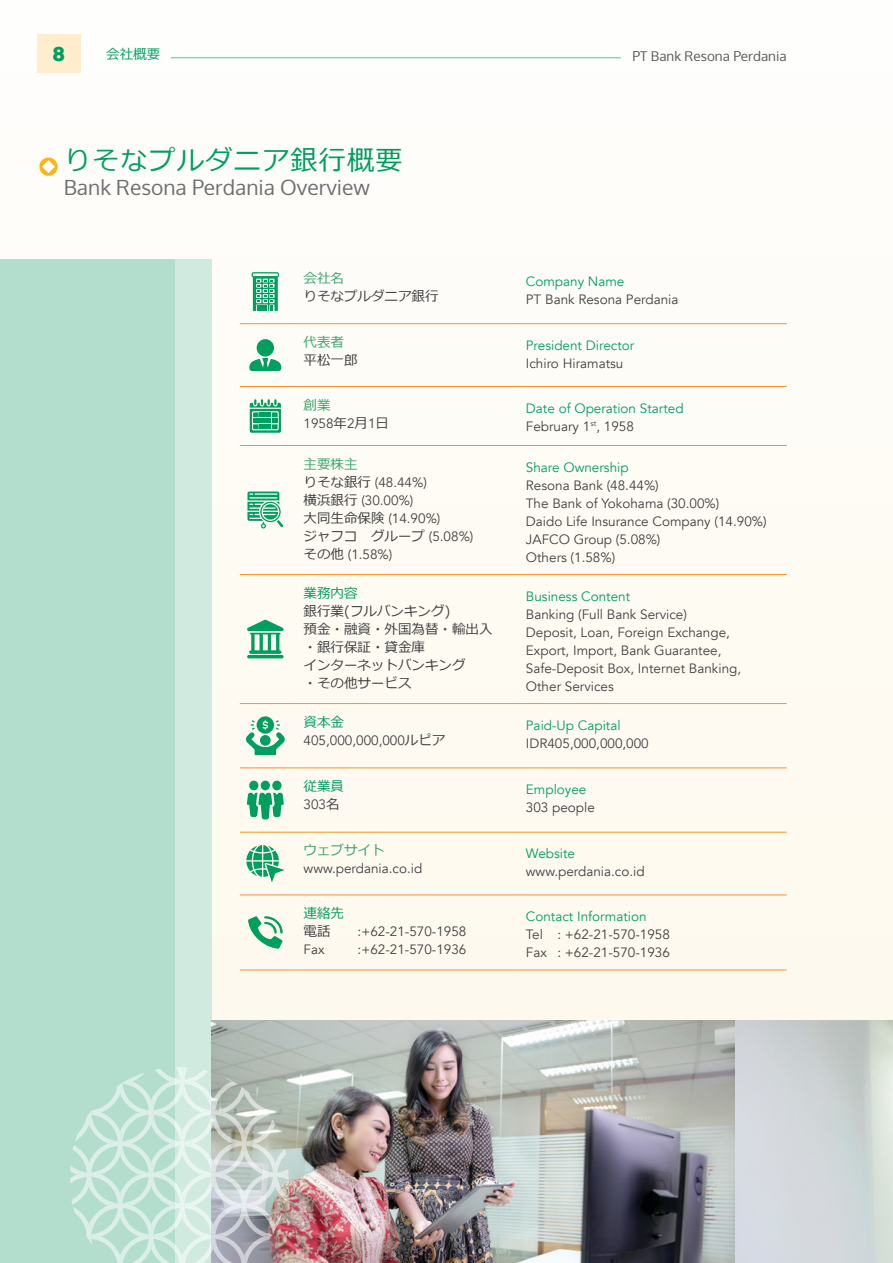
<style>
.page{position:relative;width:893px;height:1263px;background:#fefcf5}
.page>*{position:absolute;margin:0;border:0;box-sizing:border-box;transform-origin:0 0}
.t1{font:27px "Meiryo";letter-spacing:.05em;color:#009e5f}
.Header_Eng{font:21px "Oxygen";color:#6d6f71}
.t2{font:21px "Mont Heavy DEMO";color:#009e5f}
.Resona_-_Bahasa_Indo{font:13.5px "Avenir";color:#414142}
.Resona_-_Bahasa_Indo-2{font:13.5px "Avenir";color:#009e5f}
.t3{font:13.5px "Meiryo";color:#414142}
.t4{font:13.5px "Oxygen";color:#58595b}
.t5{font:13.5px "Meiryo";color:#3ba66c}
.t6{font:13.5px "Meiryo";color:#009e5f}
.s1{font-family:"Meiryo"}
.s2{font-family:"Avenir"}
</style>
<div class="page">
<div style="left:37px;top:34px;width:44px;height:39px;background:#ffedce"></div>
<hr style="left:171px;top:57px;width:450px;height:1px;background:#55c1af">
<svg style="left:39px;top:157px;width:19px;height:19px"></svg>
<hr style="left:240px;top:323px;width:51px;height:1px;background:#f7922a">
<hr style="left:291px;top:323px;width:222px;height:1px;background:#f7922a">
<hr style="left:513px;top:323px;width:274px;height:1px;background:#f7922a">
<hr style="left:240px;top:386px;width:51px;height:1px;background:#f7922a">
<hr style="left:291px;top:386px;width:222px;height:1px;background:#f7922a">
<hr style="left:513px;top:386px;width:274px;height:1px;background:#f7922a">
<hr style="left:240px;top:445px;width:51px;height:1px;background:#f7922a">
<hr style="left:291px;top:445px;width:222px;height:1px;background:#f7922a">
<hr style="left:513px;top:445px;width:274px;height:1px;background:#f7922a">
<hr style="left:240px;top:574px;width:51px;height:1px;background:#f7922a">
<hr style="left:291px;top:574px;width:222px;height:1px;background:#f7922a">
<hr style="left:513px;top:574px;width:274px;height:1px;background:#f7922a">
<hr style="left:240px;top:703px;width:51px;height:1px;background:#f7922a">
<hr style="left:291px;top:703px;width:222px;height:1px;background:#f7922a">
<hr style="left:513px;top:703px;width:274px;height:1px;background:#f7922a">
<hr style="left:240px;top:767px;width:51px;height:1px;background:#f7922a">
<hr style="left:291px;top:767px;width:222px;height:1px;background:#f7922a">
<hr style="left:513px;top:767px;width:274px;height:1px;background:#f7922a">
<hr style="left:240px;top:832px;width:51px;height:1px;background:#f7922a">
<hr style="left:291px;top:832px;width:222px;height:1px;background:#f7922a">
<hr style="left:513px;top:832px;width:274px;height:1px;background:#f7922a">
<hr style="left:240px;top:894px;width:51px;height:1px;background:#f7922a">
<hr style="left:291px;top:894px;width:222px;height:1px;background:#f7922a">
<hr style="left:513px;top:894px;width:274px;height:1px;background:#f7922a">
<hr style="left:240px;top:969px;width:51px;height:1px;background:#f7922a">
<hr style="left:291px;top:969px;width:222px;height:1px;background:#f7922a">
<hr style="left:513px;top:969px;width:274px;height:1px;background:#f7922a">
<svg style="left:252px;top:272px;width:27px;height:39px"></svg>
<div style="left:257px;top:339px;width:17px;height:18px;background:#009e5f;border-radius:50%"></div>
<svg style="left:249px;top:358px;width:32px;height:13px"></svg>
<svg style="left:250px;top:399px;width:31px;height:34px"></svg>
<svg style="left:247px;top:491px;width:36px;height:37px"></svg>
<hr style="left:247px;top:655px;width:37px;height:3px;background:#009f5f;border-radius:2px">
<svg style="left:247px;top:620px;width:37px;height:34px"></svg>
<svg style="left:246px;top:716px;width:39px;height:39px"></svg>
<div style="left:261px;top:781px;width:9px;height:9px;background:#009f5f;border-radius:50%"></div>
<div style="left:272px;top:781px;width:9px;height:9px;background:#009f5f;border-radius:50%"></div>
<div style="left:249px;top:781px;width:9px;height:9px;background:#009f5f;border-radius:50%"></div>
<svg style="left:247px;top:793px;width:37px;height:26px"></svg>
<svg style="left:246px;top:845px;width:38px;height:37px"></svg>
<svg style="left:248px;top:916px;width:35px;height:33px"></svg>
<div style="left:0;top:259px;width:212px;height:1004px;background:#b3dece"></div>
<div style="left:175px;top:259px;width:37px;height:1004px;background:#d0eadf"></div>
<img style="left:212px;top:1020px;width:681px;height:243px">
<svg style="left:70px;top:1067px;width:219px;height:196px"></svg>
<h2 class="t2" style="left:53px;top:42px;width:14px">8</h2>
<p class="t6" style="left:106px;top:45px;width:55px">会社概要</p>
<p class="t4" style="left:633px;top:47px;width:156px">PT Bank Resona Perdania</p>
<p class="t1" style="left:64px;top:141px;width:340px">りそなプルダニア銀行概要</p>
<p class="Header_Eng" style="left:64px;top:173px;width:308px">Bank Resona Perdania Overview</p>
<p class="t5" style="left:304px;top:268px;width:42px">会社名</p>
<p class="t3" style="left:304px;top:286px;width:136px">りそなプルダニア銀行</p>
<p class="Resona_-_Bahasa_Indo-2" style="left:526px;top:273px;width:100px">Company Name</p>
<p class="Resona_-_Bahasa_Indo" style="left:526px;top:291px;width:154px">PT Bank Resona Perdania</p>
<p class="t5" style="left:304px;top:332px;width:42px">代表者</p>
<p class="t3" style="left:304px;top:350px;width:55px">平松一郎</p>
<p class="Resona_-_Bahasa_Indo-2" style="left:526px;top:337px;width:110px">President Director</p>
<p class="Resona_-_Bahasa_Indo" style="left:526px;top:355px;width:99px">Ichiro Hiramatsu</p>
<p class="t5" style="left:304px;top:395px;width:28px">創業</p>
<p class="Resona_-_Bahasa_Indo" style="left:304px;top:415px;width:87px">1958<span class="s1">年</span>2<span class="s1">月</span>1<span class="s1">日</span></p>
<p class="Resona_-_Bahasa_Indo-2" style="left:526px;top:400px;width:159px">Date of Operation Started</p>
<p class="Resona_-_Bahasa_Indo" style="left:526px;top:418px;width:109px">February 1<sup>st</sup>, 1958</p>
<p class="t5" style="left:304px;top:454px;width:55px">主要株主</p>
<p class="Resona_-_Bahasa_Indo" style="left:304px;top:474px;width:125px"><span class="s1">りそな銀行</span> (48.44%)</p>
<p class="Resona_-_Bahasa_Indo" style="left:304px;top:492px;width:111px"><span class="s1">横浜銀行</span> (30.00%)</p>
<p class="Resona_-_Bahasa_Indo" style="left:304px;top:510px;width:138px"><span class="s1">大同生命保険</span> (14.90%)</p>
<p class="t3" style="left:304px;top:526px;width:171px">ジャフコ　グループ <span class="s2">(5.08%)</span></p>
<p class="Resona_-_Bahasa_Indo" style="left:304px;top:546px;width:90px"><span class="s1">その他</span> (1.58%)</p>
<p class="Resona_-_Bahasa_Indo-2" style="left:526px;top:459px;width:104px">Share Ownership</p>
<p class="Resona_-_Bahasa_Indo" style="left:526px;top:477px;width:134px">Resona Bank (48.44%)</p>
<p class="Resona_-_Bahasa_Indo" style="left:526px;top:495px;width:195px">The Bank of Yokohama (30.00%)</p>
<p class="Resona_-_Bahasa_Indo" style="left:526px;top:513px;width:242px">Daido Life Insurance Company (14.90%)</p>
<p class="Resona_-_Bahasa_Indo" style="left:526px;top:531px;width:136px">JAFCO Group (5.08%)</p>
<p class="Resona_-_Bahasa_Indo" style="left:526px;top:549px;width:91px">Others (1.58%)</p>
<p class="t6" style="left:304px;top:583px;width:55px">業務内容</p>
<p class="t3" style="left:304px;top:601px;width:148px">銀行業(フルバンキング)</p>
<p class="t3" style="left:304px;top:619px;width:190px">預金・融資・外国為替・輸出入</p>
<p class="t3" style="left:304px;top:637px;width:123px">・銀行保証・貸金庫</p>
<p class="t3" style="left:304px;top:655px;width:163px">インターネットバンキング</p>
<p class="t3" style="left:304px;top:673px;width:109px">・その他サービス</p>
<p class="Resona_-_Bahasa_Indo-2" style="left:526px;top:588px;width:106px">Business Content</p>
<p class="Resona_-_Bahasa_Indo" style="left:526px;top:606px;width:163px">Banking (Full Bank Service)</p>
<p class="Resona_-_Bahasa_Indo" style="left:526px;top:624px;width:206px">Deposit, Loan, Foreign Exchange,</p>
<p class="Resona_-_Bahasa_Indo" style="left:526px;top:642px;width:197px">Export, Import, Bank Guarantee,</p>
<p class="Resona_-_Bahasa_Indo" style="left:526px;top:660px;width:217px">Safe-Deposit Box, Internet Banking,</p>
<p class="Resona_-_Bahasa_Indo" style="left:526px;top:678px;width:89px">Other Services</p>
<p class="t6" style="left:304px;top:712px;width:42px">資本金</p>
<p class="Resona_-_Bahasa_Indo" style="left:304px;top:732px;width:143px">405,000,000,000<span class="s1">ルピア</span></p>
<p class="Resona_-_Bahasa_Indo-2" style="left:526px;top:717px;width:96px">Paid-Up Capital</p>
<p class="Resona_-_Bahasa_Indo" style="left:526px;top:735px;width:124px">IDR405,000,000,000</p>
<p class="t6" style="left:304px;top:777px;width:42px">従業員</p>
<p class="Resona_-_Bahasa_Indo" style="left:304px;top:796px;width:38px">303<span class="s1">名</span></p>
<p class="Resona_-_Bahasa_Indo-2" style="left:526px;top:781px;width:62px">Employee</p>
<p class="Resona_-_Bahasa_Indo" style="left:526px;top:799px;width:71px">303 people</p>
<p class="t5" style="left:304px;top:841px;width:82px">ウェブサイト</p>
<p class="Resona_-_Bahasa_Indo" style="left:304px;top:861px;width:120px">www.perdania.co.id</p>
<p class="Resona_-_Bahasa_Indo-2" style="left:526px;top:846px;width:51px">Website</p>
<p class="Resona_-_Bahasa_Indo" style="left:526px;top:864px;width:120px">www.perdania.co.id</p>
<p class="t6" style="left:304px;top:904px;width:42px">連絡先</p>
<p class="t3" style="left:304px;top:922px;width:28px">電話</p>
<p class="Resona_-_Bahasa_Indo" style="left:358px;top:923px;width:110px">:+62-21-570-1958</p>
<p class="Resona_-_Bahasa_Indo" style="left:304px;top:941px;width:23px">Fax</p>
<p class="Resona_-_Bahasa_Indo" style="left:358px;top:941px;width:110px">:+62-21-570-1936</p>
<p class="Resona_-_Bahasa_Indo-2" style="left:526px;top:908px;width:122px">Contact Information</p>
<p class="Resona_-_Bahasa_Indo" style="left:526px;top:926px;width:146px">Tel : +62-21-570-1958</p>
<p class="Resona_-_Bahasa_Indo" style="left:526px;top:944px;width:146px">Fax : +62-21-570-1936</p>
</div>
